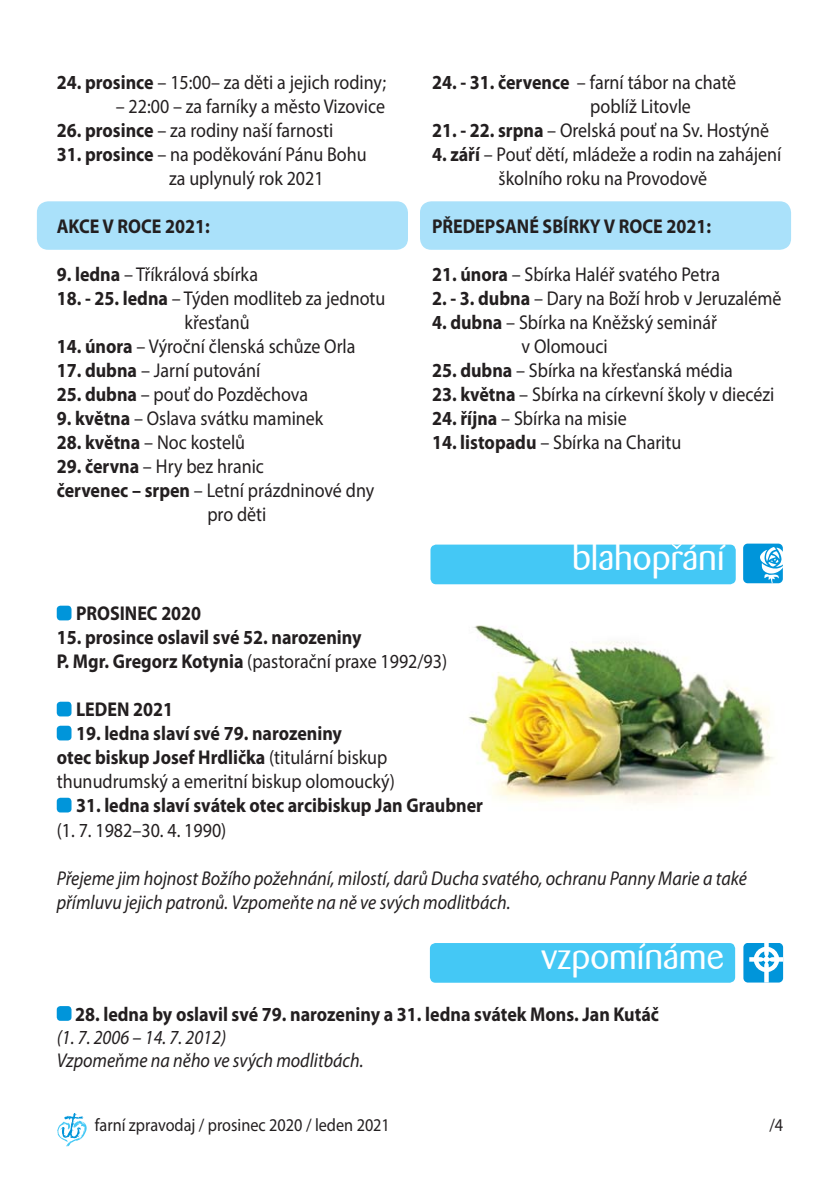
<style>
.page{position:relative;width:840px;height:1191px;background:#fff}
.page>*{position:absolute;margin:0;border:0;box-sizing:border-box;transform-origin:0 0}
.t1{font:36px "Barmeno";color:#fff}
.t2{font:20px/24px "Myriad Pro";color:#231f20;scale:.9 1}
.t3{font:700 20px/24px "Myriad Pro";color:#231f20;scale:.9 1}
.t4{font:italic 20px/23px "Myriad Pro";color:#231f20;scale:.9 1}
.t5{font:18px "Myriad Pro";color:#231f20;scale:.9 1}
.s1{font-weight:700}
.s2{font-weight:400}
</style>
<div class="page">
<svg style="left:57px;top:1113px;width:30px;height:33px"></svg>
<div style="left:430px;top:544px;width:305px;height:40px;background:#44c8f5;border-radius:6px"></div>
<svg style="left:671px;top:544px;width:10px;height:5px"></svg>
<div style="left:742px;top:544px;width:40px;height:39px;background:#0095da;border-radius:5px"></div>
<svg style="left:759px;top:547px;width:24px;height:37px"></svg>
<div style="left:429px;top:943px;width:305px;height:39px;background:#44c8f5;border-radius:6px"></div>
<div style="left:743px;top:943px;width:39px;height:39px;background:#0095da;border-radius:5px"></div>
<svg style="left:749px;top:943px;width:33px;height:39px"></svg>
<div style="left:57px;top:1006px;width:14px;height:14px;background:#0095da;border-radius:4px"></div>
<div style="left:37px;top:201px;width:371px;height:49px;background:#aae1fa;border-radius:11px"></div>
<div style="left:420px;top:201px;width:370px;height:49px;background:#aae1fa;border-radius:11px"></div>
<img style="left:468px;top:625px;width:306px;height:179px">
<div style="left:57px;top:605px;width:14px;height:15px;background:#0095da;border-radius:4px"></div>
<div style="left:57px;top:701px;width:14px;height:15px;background:#0095da;border-radius:4px"></div>
<div style="left:57px;top:725px;width:14px;height:15px;background:#0095da;border-radius:4px"></div>
<div style="left:57px;top:797px;width:14px;height:15px;background:#0095da;border-radius:4px"></div>
<p class="t2" style="left:57px;top:72px;width:367px"><span class="s1">24. prosince</span> – 15:00– za děti a jejich rodiny;</p>
<p class="t2" style="left:116px;top:96px;width:300px">– 22:00 – za farníky a město Vizovice</p>
<p class="t2" style="left:57px;top:120px;width:309px"><span class="s1">26. prosince</span> – za rodiny naší farnosti</p>
<p class="t2" style="left:169px;top:144px;width:221px;text-indent:-112px"><span class="s1">31. prosince</span> – na poděkování Pánu Bohu za uplynulý rok 2021</p>
<p class="t3" style="left:57px;top:216px;width:171px">AKCE V ROCE 2021:</p>
<p class="t2" style="left:57px;top:264px;width:225px"><span class="s1">9. ledna</span> – Tříkrálová sbírka</p>
<p class="t2" style="left:57px;top:288px;width:366px;text-align:center"><span class="s1">18. - 25. ledna</span> – Týden modliteb za jednotu křesťanů</p>
<p class="t2" style="left:57px;top:336px;width:333px"><span class="s1">14. února</span> – Výroční členská schůze Orla</p>
<p class="t2" style="left:57px;top:360px;width:228px"><span class="s1">17. dubna</span> – Jarní putování</p>
<p class="t2" style="left:57px;top:384px;width:281px"><span class="s1">25. dubna</span> – pouť do Pozděchova</p>
<p class="t2" style="left:57px;top:408px;width:297px"><span class="s1">9. května</span> – Oslava svátku maminek</p>
<p class="t2" style="left:57px;top:432px;width:211px"><span class="s1">28. května</span> – Noc kostelů</p>
<p class="t2" style="left:57px;top:456px;width:231px"><span class="s1">29. června</span> – Hry bez hranic</p>
<p class="t2" style="left:57px;top:480px;width:354px"><span class="s1">červenec – srpen</span> – Letní prázdninové dny</p>
<p class="t2" style="left:207px;top:504px;width:67px">pro děti</p>
<p class="t2" style="left:590px;top:72px;width:164px;text-indent:-158px"><span class="s1">24. - 31. července</span> – farní tábor na chatě poblíž Litovle</p>
<p class="t2" style="left:432px;top:120px;width:376px"><span class="s1">21. - 22. srpna</span> – Orelská pouť na Sv. Hostýně</p>
<p class="t2" style="left:432px;top:144px;width:389px;text-align:center"><span class="s1">4. září</span> – Pouť dětí, mládeže a rodin na zahájení školního roku na Provodově</p>
<p class="t3" style="left:432px;top:216px;width:311px">PŘEDEPSANÉ SBÍRKY V ROCE 2021:</p>
<p class="t2" style="left:432px;top:264px;width:321px"><span class="s1">21. února</span> – Sbírka Haléř svatého Petra</p>
<p class="t2" style="left:432px;top:288px;width:389px"><span class="s1">2. - 3. dubna</span> – Dary na Boží hrob v Jeruzalémě</p>
<p class="t2" style="left:521px;top:312px;width:218px;text-indent:-89px"><span class="s1">4. dubna</span> – Sbírka na Kněžský seminář v Olomouci</p>
<p class="t2" style="left:432px;top:360px;width:336px"><span class="s1">25. dubna</span> – Sbírka na křesťanská média</p>
<p class="t2" style="left:432px;top:384px;width:382px"><span class="s1">23. května</span> – Sbírka na církevní školy v diecézi</p>
<p class="t2" style="left:432px;top:408px;width:218px"><span class="s1">24. října</span> – Sbírka na misie</p>
<p class="t2" style="left:432px;top:432px;width:278px"><span class="s1">14. listopadu</span> – Sbírka na Charitu</p>
<h1 class="t1" style="left:572px;top:538px;width:154px">blahoprání</h1>
<p class="t3" style="left:76px;top:603px;width:141px">PROSINEC 2020</p>
<p class="t3" style="left:57px;top:627px;width:435px">15. prosince oslavil své 52. narozeniny<br>P. Mgr. Gregorz Kotynia <span class="s2">(pastorační praxe 1992/93)</span></p>
<p class="t3" style="left:76px;top:699px;width:109px">LEDEN 2021</p>
<p class="t2" style="left:57px;top:724px;width:377px;text-indent:19px"><span class="s1">19. ledna slaví své 79. narozeniny<br>otec biskup Josef Hrdlička</span> (titulární biskup thunudrumský a emeritní biskup olomoucký)</p>
<p class="t3" style="left:76px;top:795px;width:453px">31. ledna slaví svátek otec arcibiskup Jan Graubner</p>
<p class="t2" style="left:57px;top:820px;width:190px">(1. 7. 1982–30. 4. 1990)</p>
<p class="t4" style="left:57px;top:868px;width:768px;line-height:24px">Přejeme jim hojnost Božího požehnání, milostí, darů Ducha svatého, ochranu Panny Marie a také přímluvu jejich patronů. Vzpomeňte na ně ve svých modlitbách.</p>
<h1 class="t1" style="left:541px;top:938px;width:184px">vzpomínáme</h1>
<p class="t3" style="left:75px;top:1004px;width:650px">28. ledna by oslavil své 79. narozeniny a 31. ledna svátek Mons. Jan Kutáč</p>
<p class="t4" style="left:57px;top:1027px;width:342px">(1. 7. 2006 – 14. 7. 2012)<br>Vzpomeňme na něho ve svých modlitbách.</p>
<p class="t5" style="left:95px;top:1118px;width:329px">farní zpravodaj / prosinec 2020 / leden 2021</p>
<p class="t5" style="left:768px;top:1118px;width:17px">/4</p>
</div>
